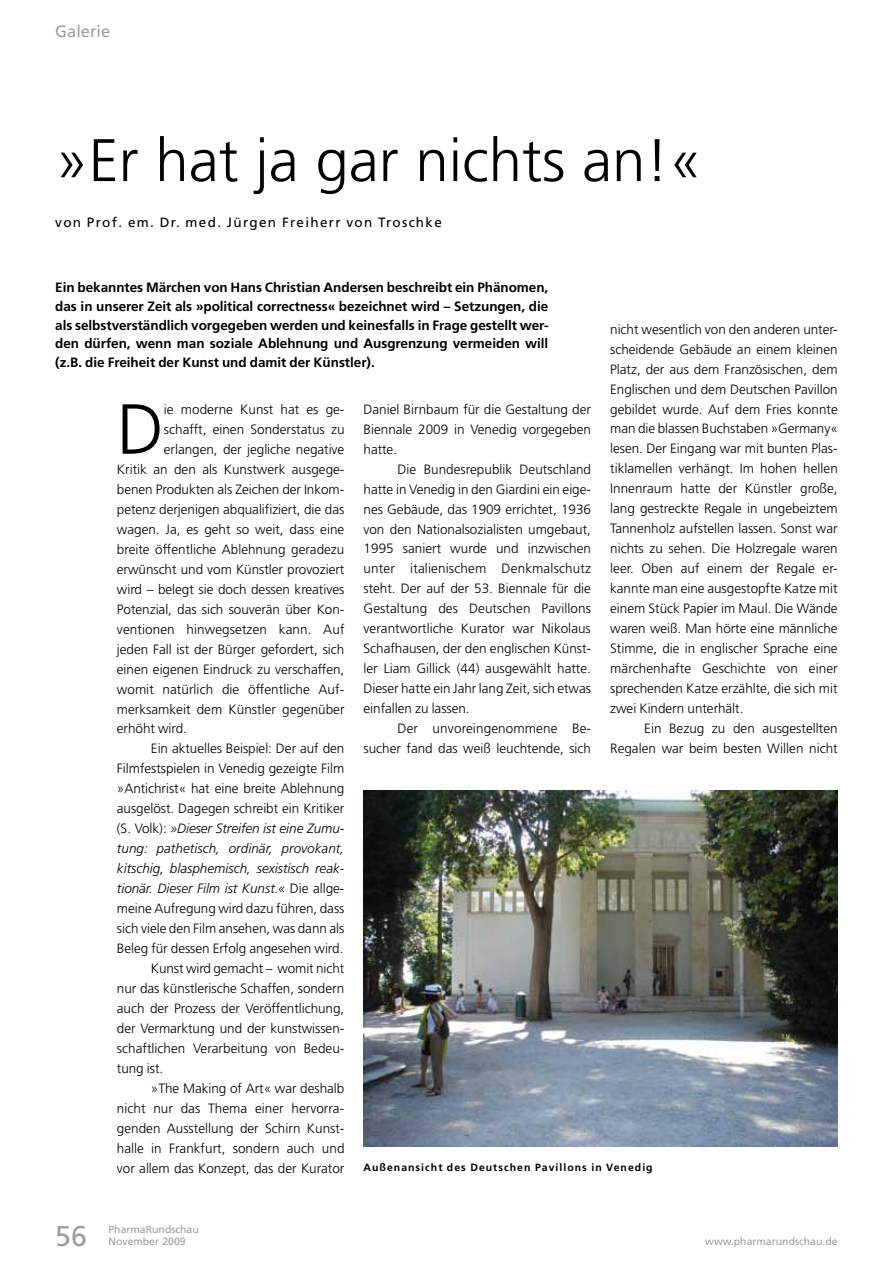
<style>
.page{position:relative;width:893px;height:1263px;background:#fff}
.page>*{position:absolute;margin:0;border:0;box-sizing:border-box;transform-origin:0 0}
.t1{font:300 70.8px "Frutiger LT";color:#000}
.t2{font:300 60px "Frutiger LT";color:#000}
.t3{font:28.5px "Frutiger LT";color:#9c9e9f}
.t4{font:16.5px "Frutiger LT";color:#9c9e9f}
.t5{font:300 13.5px/20px "Frutiger LT";letter-spacing:-.005em;color:#000;text-align:justify}
.t6{font:700 13.5px/18.6px "Frutiger LT";letter-spacing:-.005em;color:#000;text-align:justify}
.t7{font:italic 300 13.5px "Frutiger LT";color:#000}
.t8{font:13.5px "Frutiger LT";letter-spacing:.095em;color:#000}
.t9{font:10.5px "Frutiger LT";color:#9c9e9f}
.t10{font:700 10.5px "Frutiger LT";letter-spacing:.095em;color:#000}
.s1{font-style:normal}
</style>
<div class="page">
<img style="left:364px;top:791px;width:474px;height:355px">
<p class="t4" style="left:55px;top:21px;width:57px">Galerie</p>
<h2 class="t2" style="left:55px;top:126px;width:648px">»Er hat ja gar nichts an!«</h2>
<p class="t8" style="left:55px;top:214px;width:388px">von Prof. em. Dr. med. Jürgen Freiherr von Troschke</p>
<p class="t6" style="left:55px;top:279px;width:495px">Ein bekanntes Märchen von Hans Christian Andersen beschreibt ein Phänomen, das in unserer Zeit als »political correctness« bezeichnet wird – Setzungen, die als selbstverständlich vorgegeben werden und keinesfalls in Frage gestellt wer&shy;den dürfen, wenn man soziale Ablehnung und Ausgrenzung vermeiden will (z.B. die Freiheit der Kunst und damit der Künstler).</p>
<h1 class="t1" style="left:117px;top:389px;width:49px">D</h1>
<p class="t5" style="left:164px;top:399px;width:182px">ie moderne Kunst hat es ge-</p>
<p class="t5" style="left:610px;top:319px;width:229px">nicht wesentlich von den anderen unter&shy;scheidende Gebäude an einem kleinen Platz, der aus dem Französischen, dem Englischen und dem Deutschen Pavillon gebildet wurde. Auf dem Fries konnte man die blassen Buchstaben »Germany« lesen. Der Eingang war mit bunten Plas&shy;tiklamellen verhängt. Im hohen hellen Innenraum hatte der Künstler große, lang gestreckte Regale in ungebeiztem Tannenholz aufstellen lassen. Sonst war nichts zu sehen. Die Holzregale waren leer. Oben auf einem der Regale er&shy;kannte man eine ausgestopfte Katze mit einem Stück Papier im Maul. Die Wände waren weiß. Man hörte eine männliche Stimme, die in englischer Sprache eine märchenhafte Geschichte von einer sprechenden Katze erzählte, die sich mit zwei Kindern unterhält.</p>
<p class="t5" style="left:610px;top:719px;width:229px;text-align:right">Ein Bezug zu den ausgestellten<br>Regalen war beim besten Willen nicht</p>
<p class="t5" style="left:364px;top:399px;width:229px">Daniel Birnbaum für die Gestaltung der Biennale 2009 in Venedig vorgegeben hatte.</p>
<p class="t5" style="left:364px;top:459px;width:229px;text-indent:34px">Die Bundesrepublik Deutschland hatte in Venedig in den Giardini ein eige&shy;nes Gebäude, das 1909 errichtet, 1936 von den Nationalsozialisten umgebaut, 1995 saniert wurde und inzwischen unter italienischem Denkmalschutz steht. Der auf der 53. Biennale für die Gestaltung des Deutschen Pavillons verantwortliche Kurator war Nikolaus Schafhausen, der den englischen Künst&shy;ler Liam Gillick (44) ausgewählt hatte.<br>Dieser hatte ein Jahr lang Zeit, sich etwas einfallen zu lassen.</p>
<p class="t5" style="left:364px;top:719px;width:229px;text-align:right">Der unvoreingenommene Be&shy;sucher fand das weiß leuchtende, sich</p>
<p class="t5" style="left:164px;top:419px;width:182px">schafft, einen Sonderstatus zu</p>
<p class="t5" style="left:164px;top:439px;width:182px">erlangen, der jegliche negative</p>
<p class="t5" style="left:117px;top:459px;width:229px">Kritik an den als Kunstwerk ausgege-</p>
<p class="t5" style="left:117px;top:479px;width:229px">benen Produkten als Zeichen der Inkom-</p>
<p class="t5" style="left:117px;top:499px;width:229px">petenz derjenigen abqualifiziert, die das</p>
<p class="t5" style="left:117px;top:519px;width:229px">wagen. Ja, es geht so weit, dass eine</p>
<p class="t5" style="left:117px;top:539px;width:229px">breite öffentliche Ablehnung geradezu</p>
<p class="t5" style="left:117px;top:559px;width:229px">erwünscht und vom Künstler provoziert</p>
<p class="t5" style="left:117px;top:579px;width:229px">wird – belegt sie doch dessen kreatives</p>
<p class="t5" style="left:117px;top:599px;width:229px">Potenzial, das sich souverän über Kon-</p>
<p class="t5" style="left:117px;top:619px;width:229px">ventionen hinwegsetzen kann. Auf</p>
<p class="t5" style="left:117px;top:639px;width:229px">jeden Fall ist der Bürger gefordert, sich</p>
<p class="t5" style="left:117px;top:659px;width:229px">einen eigenen Eindruck zu verschaffen,</p>
<p class="t5" style="left:117px;top:679px;width:229px">womit natürlich die öffentliche Auf-</p>
<p class="t5" style="left:117px;top:699px;width:229px">merksamkeit dem Künstler gegenüber</p>
<p class="t5" style="left:117px;top:719px;width:72px">erhöht wird.</p>
<p class="t5" style="left:151px;top:739px;width:195px">Ein aktuelles Beispiel: Der auf den</p>
<p class="t5" style="left:117px;top:759px;width:229px">Filmfestspielen in Venedig gezeigte Film</p>
<p class="t5" style="left:117px;top:779px;width:229px">»Antichrist« hat eine breite Ablehnung</p>
<p class="t5" style="left:117px;top:799px;width:229px">ausgelöst. Dagegen schreibt ein Kritiker</p>
<p class="t7" style="left:117px;top:821px;width:229px"><span class="s1">(S. Volk):</span> »Dieser Streifen ist eine Zumu-</p>
<p class="t7" style="left:117px;top:841px;width:229px">tung: pathetisch, ordinär, provokant,</p>
<p class="t7" style="left:117px;top:861px;width:229px">kitschig, blasphemisch, sexistisch reak-</p>
<p class="t7" style="left:117px;top:881px;width:229px">tionär. Dieser Film ist Kunst.« <span class="s1">Die allge-</span></p>
<p class="t5" style="left:117px;top:899px;width:229px">meine Aufregung wird dazu führen, dass</p>
<p class="t5" style="left:117px;top:919px;width:229px">sich viele den Film ansehen, was dann als</p>
<p class="t5" style="left:117px;top:939px;width:228px">Beleg für dessen Erfolg angesehen wird.</p>
<p class="t5" style="left:151px;top:959px;width:195px">Kunst wird gemacht – womit nicht</p>
<p class="t5" style="left:117px;top:979px;width:229px">nur das künstlerische Schaffen, sondern</p>
<p class="t5" style="left:117px;top:999px;width:229px">auch der Prozess der Veröffentlichung,</p>
<p class="t5" style="left:117px;top:1019px;width:229px">der Vermarktung und der kunstwissen-</p>
<p class="t5" style="left:117px;top:1039px;width:229px">schaftlichen Verarbeitung von Bedeu-</p>
<p class="t5" style="left:117px;top:1059px;width:48px">tung ist.</p>
<p class="t5" style="left:151px;top:1079px;width:195px">»The Making of Art« war deshalb</p>
<p class="t5" style="left:117px;top:1099px;width:229px">nicht nur das Thema einer hervorra-</p>
<p class="t5" style="left:117px;top:1119px;width:229px">genden Ausstellung der Schirn Kunst-</p>
<p class="t5" style="left:117px;top:1139px;width:229px">halle in Frankfurt, sondern auch und</p>
<p class="t5" style="left:117px;top:1159px;width:229px">vor allem das Konzept, das der Kurator</p>
<p class="t10" style="left:364px;top:1161px;width:291px">Außenansicht des Deutschen Pavillons in Venedig</p>
<p class="t9" style="left:108px;top:1223px;width:92px">PharmaRundschau</p>
<h3 class="t3" style="left:55px;top:1219px;width:33px">56</h3>
<p class="t9" style="left:108px;top:1235px;width:79px">November 2009</p>
<p class="t9" style="left:705px;top:1235px;width:134px">www.pharmarundschau.de</p>
</div>
